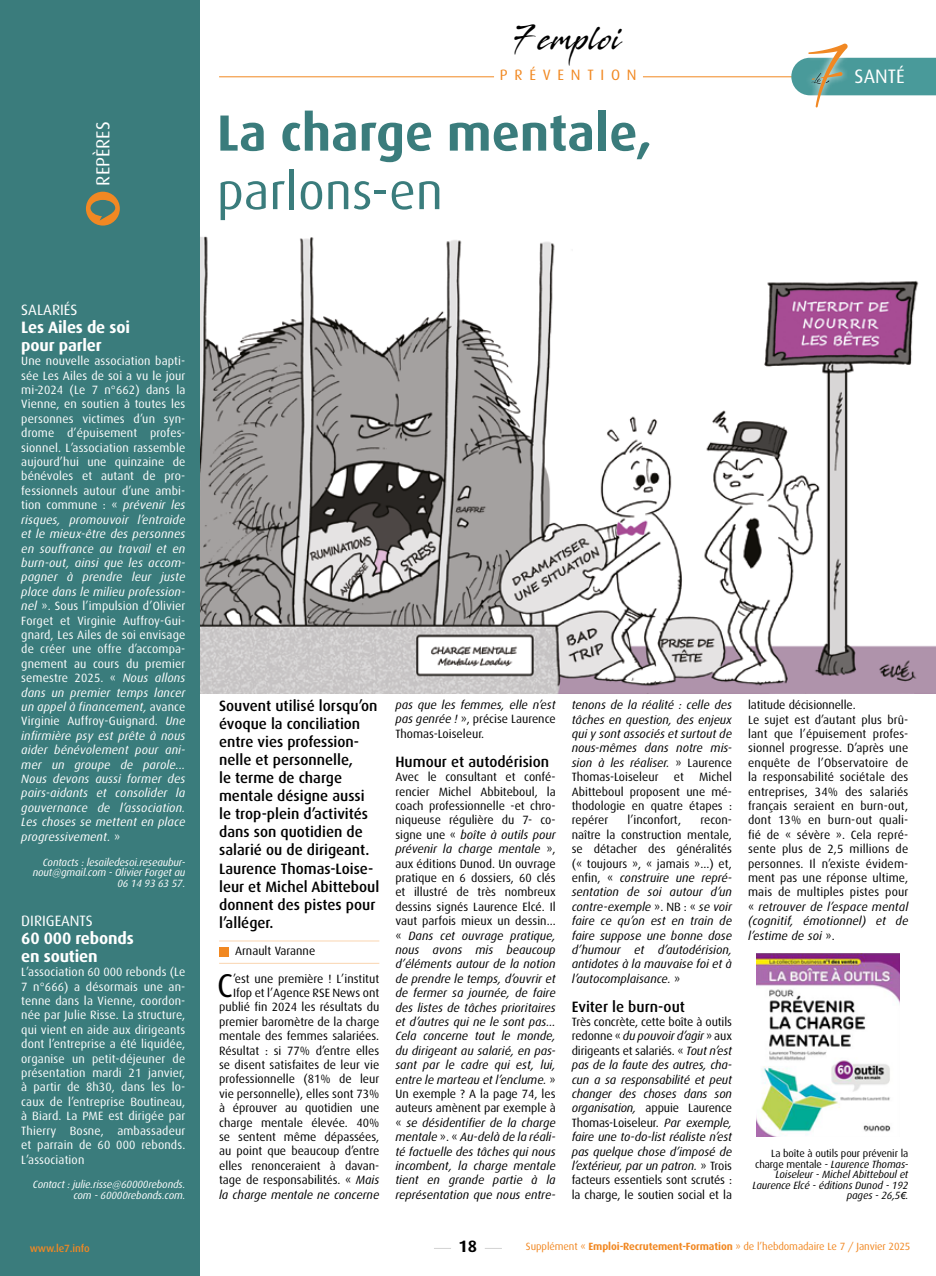
<style>
.page{position:relative;width:936px;height:1276px;background:#fff}
.page>*{position:absolute;margin:0;border:0;box-sizing:border-box;transform-origin:0 0}
.t1{font:700 51px "Dax";color:#3a7c7c}
.t2{font:51px "Dax";color:#3a7c7c}
.t3{font:33px "Dax";color:#000}
.t4{font:32.1px "Stingray";letter-spacing:.04em;color:#000;scale:.74 1}
.t5{font:19.5px "Dax";color:#fff}
.t6{font:18.9px "Dax";color:#fff}
.t7{font:700 16.5px/18px "Dax";letter-spacing:-.01em;color:#fff}
.t8{font:700 16.5px "Dax";color:#000}
.t9{font:500 15px/18px "Dax";color:#000}
.t10{font:15px "Dax";color:#fff}
.t11{font:15px "Dax";letter-spacing:.45em;color:#f18821}
.t12{font:italic 12px/14.4px "Dax";color:#000;text-align:justify}
.t13{font:12px/14.4px "Dax";letter-spacing:.01em;color:#fff;text-align:justify}
.t14{font:12px/14.4px "Dax";color:#000;text-align:right}
.t15{font:italic 10.5px/10.5px "Dax";letter-spacing:-.01em;color:#000;text-align:right}
.t16{font:italic 10.5px/10.5px "Dax";letter-spacing:-.01em;color:#fff;text-align:right}
.t17{font:10.5px "Dax";letter-spacing:-.01em;color:#f18823}
.t18{font:500 10.5px "Dax";letter-spacing:-.01em;color:#f18823}
.s1{font-style:italic}
.s2{font-style:normal}
.s3{font-family:"Arial";font-size:9.75px}
.s4{font-weight:700}
</style>
<div class="page">
<img style="left:200px;top:236px;width:735px;height:457px">
<div style="left:0;top:0;width:200px;height:1276px;background:#3a7c7c"></div>
<hr style="left:219px;top:940px;width:160px;height:1px;background:#f18821">
<div style="left:219px;top:947px;width:9px;height:9px;background:#f18821"></div>
<hr style="left:219px;top:963px;width:160px;height:1px;background:#f18821">
<hr style="left:219px;top:77px;width:275px;height:1px;background:#f18821">
<hr style="left:643px;top:77px;width:150px;height:1px;background:#f18821">
<svg style="left:86px;top:192px;width:34px;height:34px"></svg>
<svg style="left:434px;top:1248px;width:17px;height:1px"></svg>
<svg style="left:485px;top:1248px;width:17px;height:1px"></svg>
<img style="left:756px;top:953px;width:143px;height:183px">
<svg style="left:791px;top:43px;width:144px;height:65px"></svg>
<h3 class="t6" style="left:93px;top:186px;width:66px;rotate:-90deg">REPÈRES</h3>
<p class="t10" style="left:21px;top:301px;width:58px">SALARIÉS</p>
<h3 class="t7" style="left:21px;top:318px;width:110px">Les Ailes de soi pour parler</h3>
<p class="t13" style="left:21px;top:354px;width:166px">Une nouvelle association bapti&shy;sée Les Ailes de soi a vu le jour mi-2024 (Le 7 n°662) dans la Vienne, en soutien à toutes les personnes victimes d’un syn&shy;drome d’épuisement profes&shy;sionnel. L’association rassemble aujourd’hui une quinzaine de bénévoles et autant de pro&shy;fessionnels autour d’une ambi&shy;tion commune : « <span class="s1">prévenir les risques, promouvoir l’entraide et le mieux-être des personnes en souffrance au travail et en burn-out, ainsi que les accom&shy;pagner à prendre leur juste place dans le milieu profession&shy;nel</span> ». Sous l’impulsion d’Olivier Forget et Virginie Auffroy-Gui&shy;gnard, Les Ailes de soi envisage de créer une offre d’accompa&shy;gnement au cours du premier semestre 2025. « <span class="s1">Nous allons dans un premier temps lancer un appel à financement,</span> avance Virginie Auffroy-Guignard. <span class="s1">Une infirmière psy est prête à nous aider bénévolement pour ani&shy;mer un groupe de parole...<br>Nous devons aussi former des pairs-aidants et consolider la gouvernance de l’association.<br>Les choses se mettent en place progressivement.</span> »</p>
<p class="t16" style="left:33px;top:856px;width:154px">Contacts : lesailedesoi.reseaubur&shy;nout@gmail.com - Olivier Forget au<br>06 14 93 63 57.</p>
<p class="t10" style="left:21px;top:912px;width:73px">DIRIGEANTS</p>
<h3 class="t7" style="left:21px;top:929px;width:114px">60 000 rebonds en soutien</h3>
<p class="t13" style="left:21px;top:965px;width:166px">L’association 60 000 rebonds (Le 7 n°666) a désormais une an&shy;tenne dans la Vienne, coordon&shy;née par Julie Risse. La structure, qui vient en aide aux dirigeants dont l’entreprise a été liquidée, organise un petit-déjeuner de présentation mardi 21 janvier, à partir de 8h30, dans les lo&shy;caux de l’entreprise Boutineau, à Biard. La PME est dirigée par Thierry Bosne, ambassadeur et parrain de 60 000 rebonds.<br>L’association</p>
<p class="t16" style="left:33px;top:1179px;width:154px">Contact : julie.risse@60000rebonds. com - 60000rebonds.com.</p>
<h3 class="t4" style="left:512px;top:17px;width:149px">7 emploi</h3>
<p class="t11" style="left:500px;top:66px;width:138px">PRÉVENTION</p>
<h1 class="t1" style="left:217px;top:104px;width:436px">La charge mentale,</h1>
<h1 class="t2" style="left:217px;top:163px;width:227px">parlons-en</h1>
<h3 class="t5" style="left:854px;top:66px;width:52px">SANTÉ</h3>
<p class="t9" style="left:219px;top:697px;width:162px">Souvent utilisé lorsqu’on évoque la conciliation entre vies profession&shy;nelle et personnelle,<br>le terme de charge mentale désigne aussi le trop-plein d’activités dans son quotidien de salarié ou de dirigeant.<br>Laurence Thomas-Loise&shy;leur et Michel Abitteboul donnent des pistes pour l’alléger.</p>
<p class="t14" style="left:235px;top:944px;width:82px">Arnault Varanne</p>
<h2 class="t3" style="left:217px;top:967px;width:17px">C</h2>
<p class="t14" style="left:219px;top:971px;width:162px">’est une première ! L’institut<br>Ifop et l’Agence RSE News ont publié fin 2024 les résultats du premier baromètre de la charge mentale des femmes salariées.<br>Résultat : si 77% d’entre elles se disent satisfaites de leur vie professionnelle (81% de leur vie personnelle), elles sont 73% à éprouver au quotidien une charge mentale élevée. 40% se sentent même dépassées, au point que beaucoup d’entre elles renonceraient à davan&shy;tage de responsabilités. « <span class="s1">Mais la charge mentale ne concerne</span></p>
<p class="t12" style="left:395px;top:698px;width:162px">pas que les femmes, elle n’est pas genrée ! <span class="s2">», précise Laurence Thomas-Loiseleur.</span></p>
<p class="t9" style="left:395px;top:752px;width:155px">Humour et autodérision</p>
<p class="t12" style="left:395px;top:770px;width:162px"><span class="s2">Avec le consultant et confé&shy;rencier Michel Abbiteboul, la coach professionnelle -et chro&shy;niqueuse régulière du 7- co&shy;signe une «</span> boîte à outils pour prévenir la charge mentale <span class="s2">», aux éditions Dunod. Un ouvrage pratique en 6 dossiers, 60 clés et illustré de très nombreux dessins signés Laurence Elcé. Il vaut parfois mieux un dessin... «</span> Dans cet ouvrage pratique, nous avons mis beaucoup d’éléments autour de la notion de prendre le temps, d’ouvrir et de fermer sa journée, de faire des listes de tâches prioritaires et d’autres qui ne le sont pas...<br>Cela concerne tout le monde, du dirigeant au salarié, en pas&shy;sant par le cadre qui est, lui, entre le marteau et l’enclume. <span class="s2">» Un exemple ? A la page 74, les auteurs amènent par exemple à «</span> se désidentifier de la charge mentale <span class="s2">». «</span> Au-delà de la réali&shy;té factuelle des tâches qui nous incombent, la charge mentale tient en grande partie à la représentation que nous entre-</p>
<p class="t12" style="left:571px;top:698px;width:162px">tenons de la réalité : celle des tâches en question, des enjeux qui y sont associés et surtout de nous-mêmes dans notre mis&shy;sion à les réaliser. <span class="s2">» Laurence Thomas-Loiseleur</span></p>
<p class="t14" style="left:571px;top:770px;width:162px;text-align:justify;text-indent:127px">Michel Abitteboul proposent une mé&shy;thodologie en quatre étapes : repérer</p>
<p class="t14" style="left:673px;top:770px;width:12px">et</p>
<p class="t14" style="left:627px;top:813px;width:55px">l’inconfort,</p>
<p class="t12" style="left:571px;top:813px;width:162px;text-indent:129px"><span class="s2">recon&shy;naître la construction mentale, se détacher des généralités (« toujours », « jamais »...) et, enfin, «</span> construire une repré&shy;sentation de soi autour d’un contre-exemple <span class="s2">». NB : «</span> se voir faire ce qu’on est en train de faire suppose une bonne dose d’humour et d’autodérision, antidotes à la mauvaise foi et à l’autocomplaisance. <span class="s2">»</span></p>
<p class="t9" style="left:571px;top:997px;width:115px">Eviter le burn-out</p>
<p class="t12" style="left:571px;top:1014px;width:162px"><span class="s2">Très concrète, cette boîte à outils redonne «</span> du pouvoir d’agir <span class="s2">» aux dirigeants et salariés. «</span> Tout n’est pas de la faute des autres, cha&shy;cun a sa responsabilité et peut changer des choses dans son organisation, <span class="s2">appuie Laurence Thomas-Loiseleur.</span> Par exemple, faire une to-do-list réaliste n’est pas quelque chose d’imposé de l’extérieur, par un patron. <span class="s2">» Trois facteurs essentiels sont scrutés : la charge, le soutien social et la</span></p>
<p class="t14" style="left:748px;top:698px;width:162px;text-align:left">latitude décisionnelle.<br>Le sujet est d’autant plus brû&shy;lant que l’épuisement profes&shy;sionnel progresse. D’après une enquête de l’Observatoire de la responsabilité sociétale des entreprises, 34% des salariés français seraient en burn-out, dont 13% en burn-out quali&shy;fié de « sévère ». Cela repré&shy;sente plus de 2,5 millions de personnes. Il n’existe évidem&shy;ment pas une réponse ultime, mais de multiples pistes pour « <span class="s1">retrouver de l’espace mental (cognitif, émotionnel) et de l’estime de soi</span> ».</p>
<p class="t15" style="left:752px;top:1148px;width:157px"><span class="s2">La boîte à outils pour prévenir la charge mentale</span> - Laurence Thomas-<br>Loiseleur - Michel Abitteboul et<br>Laurence Elcé - éditions Dunod - 192 pages - 26,5<span class="s3">€</span>.</p>
<p class="t18" style="left:30px;top:1242px;width:62px">www.le7.info</p>
<h3 class="t8" style="left:458px;top:1237px;width:20px">18</h3>
<p class="t17" style="left:526px;top:1240px;width:386px">Supplément « <span class="s4">Emploi-Recrutement-Formation</span> » de l’hebdomadaire Le 7 / Janvier 2025</p>
</div>
